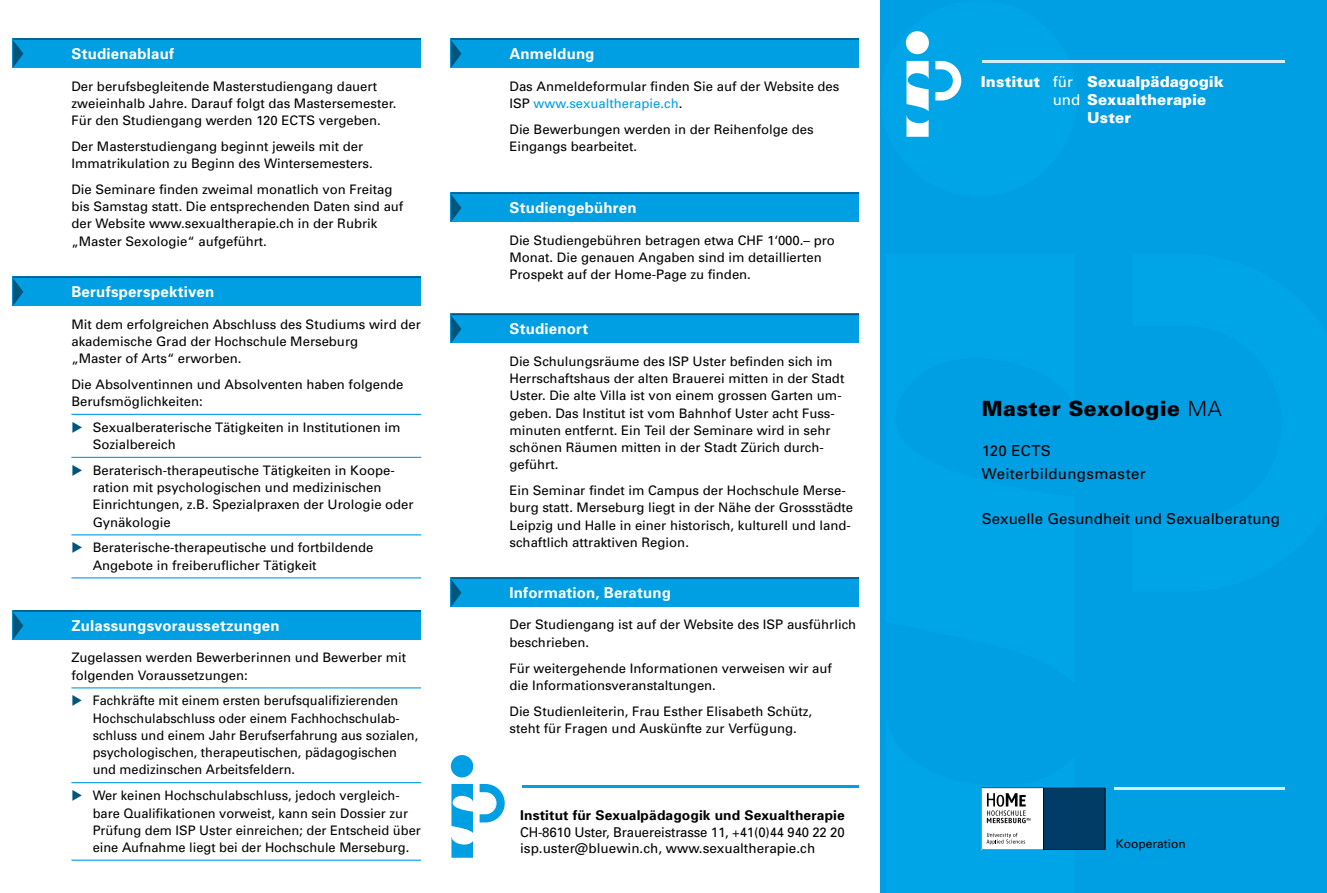
<style>
.page{position:relative;width:1327px;height:893px;background:#fff}
.page>*{position:absolute;margin:0;border:0;box-sizing:border-box;transform-origin:0 0}
.t1{font:900 21px "Univers";letter-spacing:.015em;color:#000}
.t2{font:700 15px "Univers";letter-spacing:.015em;color:#fff}
.t3{font:15px/23.2px "Univers";letter-spacing:.01em;color:#000}
.t4{font:900 15px "Univers";color:#fff}
.t5{font:13.5px/16.2px "Univers";letter-spacing:-.005em;color:#000}
.t6{font:700 13.5px "Univers";letter-spacing:.01em;color:#000}
.t7{font:13.2px/17.2px "Univers";color:#000}
.t8{font:12px "Univers";color:#000}
.s1{color:#009ee3}
.s2{font-weight:400}
.s3{font-weight:300}
</style>
<div class="page">
<div style="left:880px;top:0;width:447px;height:893px;background:#009ee3"></div>
<div style="left:880px;top:0;width:197px;height:197px;background:#00a5e7;border-radius:50%"></div>
<svg style="left:935px;top:61px;width:26px;height:40px"></svg>
<svg style="left:906px;top:61px;width:22px;height:76px"></svg>
<div style="left:906px;top:31px;width:23px;height:23px;background:#fff;border-radius:50%"></div>
<hr style="left:981px;top:60px;width:303px;height:3px;background:#d4edfc">
<hr style="left:1113px;top:788px;width:171px;height:2px;background:#d4edfc">
<hr style="left:522px;top:786px;width:337px;height:2px;background:#009ee3">
<svg style="left:981px;top:787px;width:124px;height:63px;background:#6b899e"></svg>
<hr style="left:71px;top:414px;width:350px;height:1px;background:#009ee3">
<hr style="left:71px;top:457px;width:350px;height:1px;background:#009ee3">
<hr style="left:71px;top:534px;width:350px;height:1px;background:#009ee3">
<hr style="left:71px;top:577px;width:350px;height:1px;background:#009ee3">
<hr style="left:71px;top:687px;width:350px;height:1px;background:#009ee3">
<hr style="left:71px;top:782px;width:350px;height:1px;background:#009ee3">
<hr style="left:71px;top:860px;width:350px;height:1px;background:#009ee3">
<div style="left:13px;top:38px;width:408px;height:30px;background:#009ee3"></div>
<svg style="left:13px;top:40px;width:10px;height:28px"></svg>
<hr style="left:13px;top:38px;width:408px;height:2px;background:#00567a">
<div style="left:451px;top:38px;width:408px;height:30px;background:#009ee3"></div>
<svg style="left:451px;top:40px;width:10px;height:28px"></svg>
<hr style="left:451px;top:38px;width:408px;height:2px;background:#00567a">
<div style="left:451px;top:192px;width:408px;height:30px;background:#009ee3"></div>
<svg style="left:451px;top:194px;width:10px;height:28px"></svg>
<hr style="left:451px;top:192px;width:408px;height:2px;background:#00567a">
<div style="left:451px;top:314px;width:408px;height:29px;background:#009ee3"></div>
<svg style="left:451px;top:315px;width:10px;height:28px"></svg>
<hr style="left:451px;top:314px;width:408px;height:1px;background:#00567a">
<div style="left:451px;top:577px;width:408px;height:30px;background:#009ee3"></div>
<svg style="left:451px;top:579px;width:10px;height:28px"></svg>
<hr style="left:451px;top:577px;width:408px;height:2px;background:#00567a">
<div style="left:13px;top:276px;width:408px;height:30px;background:#009ee3"></div>
<svg style="left:13px;top:278px;width:10px;height:28px"></svg>
<hr style="left:13px;top:276px;width:408px;height:2px;background:#00567a">
<div style="left:13px;top:610px;width:408px;height:30px;background:#009ee3"></div>
<svg style="left:13px;top:612px;width:10px;height:28px"></svg>
<hr style="left:13px;top:610px;width:408px;height:2px;background:#00567a">
<svg style="left:479px;top:784px;width:26px;height:38px"></svg>
<svg style="left:451px;top:784px;width:22px;height:74px"></svg>
<div style="left:451px;top:755px;width:22px;height:22px;background:#009ee3;border-radius:50%"></div>
<p class="t2" style="left:71px;top:44px;width:104px">Studienablauf</p>
<p class="t2" style="left:509px;top:44px;width:86px">Anmeldung</p>
<p class="t7" style="left:71px;top:77px;width:327px">Der berufsbegleitende Masterstudiengang dauert zweieinhalb Jahre. Darauf folgt das Mastersemester.<br>Für den Studiengang werden 120 ECTS vergeben.</p>
<p class="t7" style="left:71px;top:137px;width:303px">Der Masterstudiengang beginnt jeweils mit der<br>Immatrikulation zu Beginn des Wintersemesters.</p>
<p class="t7" style="left:71px;top:180px;width:333px">Die Seminare finden zweimal monatlich von Freitag bis Samstag statt. Die entsprechenden Daten sind auf der Website www.sexualtherapie.ch in der Rubrik „Master Sexologie“ aufgeführt.</p>
<p class="t2" style="left:71px;top:282px;width:144px">Berufsperspektiven</p>
<p class="t7" style="left:71px;top:315px;width:351px">Mit dem erfolgreichen Abschluss des Studiums wird der akademische Grad der Hochschule Merseburg<br>„Master of Arts“ erworben.</p>
<p class="t7" style="left:71px;top:375px;width:333px">Die Absolventinnen und Absolventen haben folgende<br>Berufsmöglichkeiten:</p>
<p class="t7" style="left:93px;top:418px;width:309px">Sexualberaterische Tätigkeiten in Institutionen im<br>Sozialbereich</p>
<p class="t7" style="left:93px;top:461px;width:322px">Beraterisch-therapeutische Tätigkeiten in Koope&shy;ration mit psychologischen und medizinischen Einrichtungen, z.B. Spezialpraxen der Urologie oder Gynäkologie</p>
<p class="t7" style="left:93px;top:539px;width:282px">Beraterische-therapeutische und fortbildende<br>Angebote in freiberuflicher Tätigkeit</p>
<p class="t2" style="left:71px;top:616px;width:210px">Zulassungsvoraussetzungen</p>
<p class="t7" style="left:71px;top:649px;width:336px">Zugelassen werden Bewerberinnen und Bewerber mit folgenden Voraussetzungen:</p>
<p class="t7" style="left:93px;top:692px;width:327px">Fachkräfte mit einem ersten berufsqualifizierenden Hochschulabschluss oder einem Fachhochschulab&shy;schluss und einem Jahr Berufserfahrung aus sozialen, psychologischen, therapeutischen, pädagogischen und medizinschen Arbeitsfeldern.</p>
<p class="t7" style="left:93px;top:787px;width:330px">Wer keinen Hochschulabschluss, jedoch vergleich&shy;bare Qualifikationen vorweist, kann sein Dossier zur Prüfung dem ISP Uster einreichen; der Entscheid über eine Aufnahme liegt bei der Hochschule Merseburg.</p>
<p class="t7" style="left:509px;top:77px;width:331px">Das Anmeldeformular finden Sie auf der Website des<br>ISP <span class="s1">www.sexualtherapie.ch</span>.</p>
<p class="t7" style="left:509px;top:120px;width:306px">Die Bewerbungen werden in der Reihenfolge des<br>Eingangs bearbeitet.</p>
<p class="t2" style="left:509px;top:198px;width:129px">Studiengebühren</p>
<p class="t7" style="left:509px;top:231px;width:327px">Die Studiengebühren betragen etwa CHF 1‘000.– pro<br>Monat. Die genauen Angaben sind im detaillierten<br>Prospekt auf der Home-Page zu finden.</p>
<p class="t2" style="left:509px;top:319px;width:80px">Studienort</p>
<p class="t7" style="left:509px;top:352px;width:336px">Die Schulungsräume des ISP Uster befinden sich im Herrschaftshaus der alten Brauerei mitten in der Stadt Uster. Die alte Villa ist von einem grossen Garten um&shy;geben. Das Institut ist vom Bahnhof Uster acht Fuss&shy;minuten entfernt. Ein Teil der Seminare wird in sehr schönen Räumen mitten in der Stadt Zürich durch&shy;geführt.</p>
<p class="t7" style="left:509px;top:481px;width:345px">Ein Seminar findet im Campus der Hochschule Merse&shy;burg statt. Merseburg liegt in der Nähe der Grossstädte Leipzig und Halle in einer historisch, kulturell und land&shy;schaftlich attraktiven Region.</p>
<p class="t2" style="left:509px;top:583px;width:163px">Information, Beratung</p>
<p class="t7" style="left:509px;top:616px;width:348px">Der Studiengang ist auf der Website des ISP ausführlich beschrieben.</p>
<p class="t7" style="left:509px;top:659px;width:324px">Für weitergehende Informationen verweisen wir auf die Informationsveranstaltungen.</p>
<p class="t7" style="left:509px;top:702px;width:304px">Die Studienleiterin, Frau Esther Elisabeth Schütz, steht für Fragen und Auskünfte zur Verfügung.</p>
<p class="t6" style="left:520px;top:807px;width:326px">Institut für Sexualpädagogik und Sexualtherapie</p>
<p class="t5" style="left:520px;top:823px;width:326px">CH-8610 Uster, Brauereistrasse 11, +41(0)44 940 22 20 isp.uster@bluewin.ch, www.sexualtherapie.ch</p>
<p class="t4" style="left:980px;top:72px;width:245px">Institut <span class="s2">für</span> Sexualpädagogik</p>
<p class="t4" style="left:1052px;top:90px;width:155px"><span class="s2">und</span> Sexualtherapie</p>
<p class="t4" style="left:1087px;top:108px;width:45px">Uster</p>
<h1 class="t1" style="left:981px;top:395px;width:242px">Master Sexologie <span class="s3">MA</span></h1>
<p class="t3" style="left:981px;top:439px;width:165px">120 ECTS<br>Weiterbildungsmaster</p>
<p class="t3" style="left:981px;top:506px;width:300px">Sexuelle Gesundheit und Sexualberatung</p>
<p class="t8" style="left:1115px;top:836px;width:72px">Kooperation</p>
</div>
